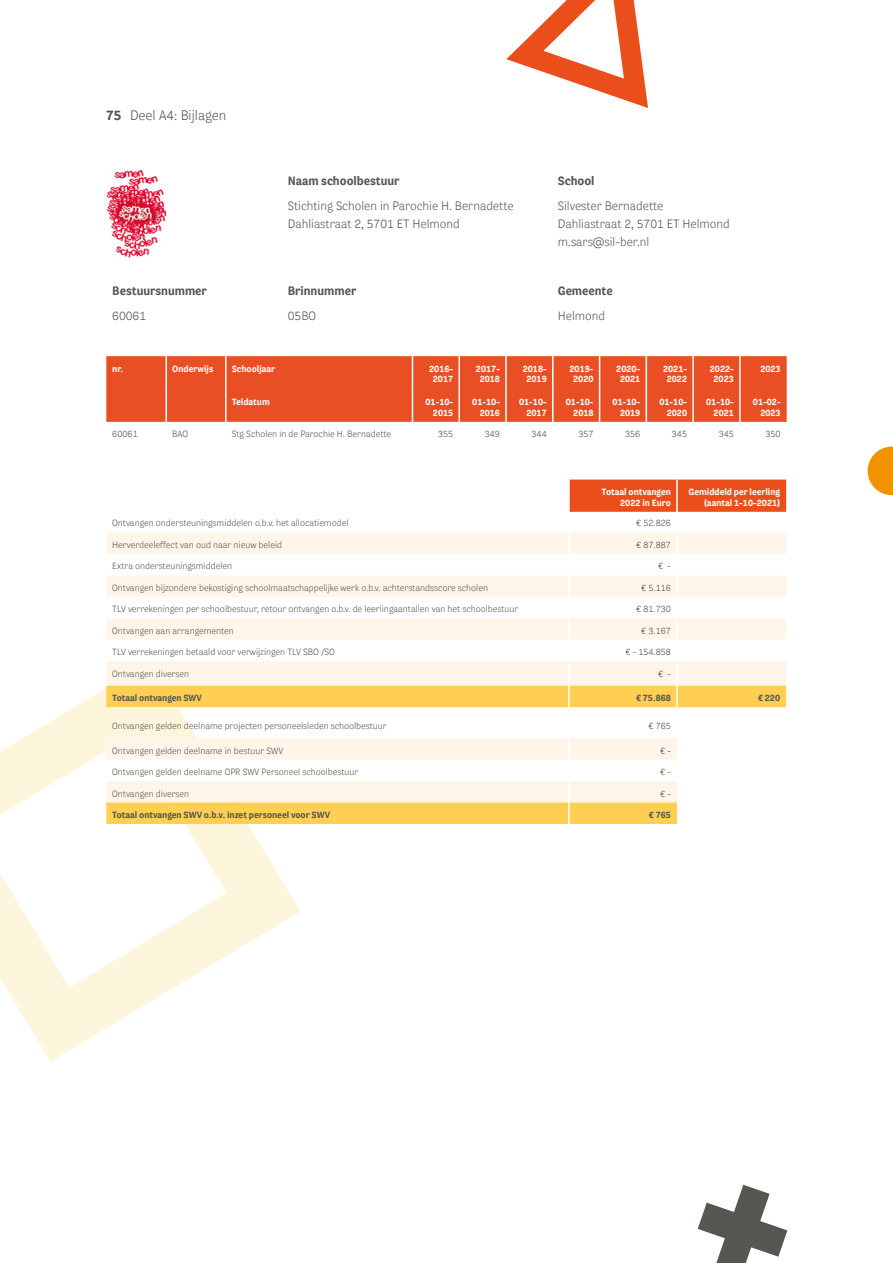
<style>
.page{position:relative;width:893px;height:1263px;background:#fff}
.page>*{position:absolute;margin:0;border:0;box-sizing:border-box;transform-origin:0 0}
.t1{font:300 13.5px "Bligh";color:#575651}
.t2{font:300 12px/18px "Bligh";color:#575651}
.t3{font:700 12px "Bligh";color:#575651}
.t4{font:300 9px "Bligh";color:#575651}
.t5{font:700 9px/10.8px "Bligh";color:#fff;text-align:right}
.t6{font:700 9px "Bligh";color:#575651}
.s1{font-weight:700}
</style>
<div class="page">
<svg style="left:0;top:688px;width:290px;height:364px"></svg>
<svg style="left:868px;top:447px;width:25px;height:48px"></svg>
<svg style="left:506px;top:0;width:142px;height:108px"></svg>
<svg style="left:698px;top:1185px;width:89px;height:78px"></svg>
<div style="left:106px;top:356px;width:681px;height:66px;background:#e94e24"></div>
<div style="left:570px;top:479px;width:216px;height:33px;background:#e94e1b"></div>
<div style="left:106px;top:532px;width:680px;height:154px;background:#fff5e9"></div>
<svg style="left:106px;top:554px;width:680px;height:107px"></svg>
<div style="left:106px;top:686px;width:680px;height:21px;background:#fecf53"></div>
<hr style="left:676px;top:479px;width:2px;height:33px;background:#fff">
<hr style="left:568px;top:532px;width:2px;height:22px;background:#fff">
<hr style="left:676px;top:532px;width:2px;height:22px;background:#fff">
<hr style="left:568px;top:554px;width:2px;height:21px;background:#fff">
<hr style="left:676px;top:554px;width:2px;height:21px;background:#fff">
<hr style="left:568px;top:575px;width:2px;height:22px;background:#fff">
<hr style="left:676px;top:575px;width:2px;height:22px;background:#fff">
<hr style="left:568px;top:597px;width:2px;height:21px;background:#fff">
<hr style="left:676px;top:597px;width:2px;height:21px;background:#fff">
<hr style="left:568px;top:618px;width:2px;height:22px;background:#fff">
<hr style="left:676px;top:618px;width:2px;height:22px;background:#fff">
<hr style="left:568px;top:640px;width:2px;height:21px;background:#fff">
<hr style="left:676px;top:640px;width:2px;height:21px;background:#fff">
<hr style="left:568px;top:661px;width:2px;height:25px;background:#fff">
<hr style="left:676px;top:661px;width:2px;height:25px;background:#fff">
<hr style="left:568px;top:686px;width:2px;height:21px;background:#fff">
<hr style="left:676px;top:686px;width:2px;height:21px;background:#fff">
<svg style="left:106px;top:738px;width:571px;height:86px"></svg>
<hr style="left:568px;top:738px;width:2px;height:22px;background:#fff">
<hr style="left:568px;top:760px;width:2px;height:21px;background:#fff">
<hr style="left:568px;top:781px;width:2px;height:21px;background:#fff">
<hr style="left:568px;top:802px;width:2px;height:22px;background:#fff">
<img style="left:106px;top:170px;width:61px;height:88px">
<h1 class="t1" style="left:106px;top:107px;width:122px"><span class="s1">75</span> Deel A4: Bijlagen</h1>
<h2 class="t3" style="left:288px;top:173px;width:113px">Naam schoolbestuur</h2>
<h2 class="t3" style="left:558px;top:173px;width:38px">School</h2>
<h2 class="t2" style="left:288px;top:197px;width:227px">Stichting Scholen in Parochie H. Bernadette<br>Dahliastraat 2, 5701 ET Helmond</h2>
<h2 class="t2" style="left:558px;top:197px;width:174px">Silvester Bernadette<br>Dahliastraat 2, 5701 ET Helmond m.sars@sil-ber.nl</h2>
<h2 class="t3" style="left:112px;top:283px;width:96px">Bestuursnummer</h2>
<h2 class="t3" style="left:288px;top:283px;width:70px">Brinnummer</h2>
<h2 class="t3" style="left:558px;top:283px;width:56px">Gemeente</h2>
<h2 class="t2" style="left:112px;top:306px;width:35px">60061</h2>
<h2 class="t2" style="left:288px;top:306px;width:30px">05BO</h2>
<h2 class="t2" style="left:558px;top:306px;width:49px">Helmond</h2>
<p class="t5" style="left:112px;top:363px;width:12px">nr.</p>
<p class="t5" style="left:172px;top:363px;width:43px">Onderwijs</p>
<p class="t5" style="left:232px;top:363px;width:45px">Schooljaar</p>
<p class="t5" style="left:429px;top:363px;width:26px;text-align:center">2016-<br>2017</p>
<p class="t5" style="left:476px;top:363px;width:26px;text-align:center">2017-<br>2018</p>
<p class="t5" style="left:523px;top:363px;width:26px;text-align:center">2018-<br>2019</p>
<p class="t5" style="left:569px;top:363px;width:26px;text-align:center">2019-<br>2020</p>
<p class="t5" style="left:616px;top:363px;width:26px;text-align:center">2020-<br>2021</p>
<p class="t5" style="left:663px;top:363px;width:26px;text-align:center">2021-<br>2022</p>
<p class="t5" style="left:710px;top:363px;width:26px;text-align:center">2022-<br>2023</p>
<p class="t5" style="left:760px;top:363px;width:22px">2023</p>
<p class="t5" style="left:232px;top:396px;width:39px">Teldatum</p>
<p class="t5" style="left:425px;top:396px;width:29px">01-10-<br>2015</p>
<p class="t5" style="left:472px;top:396px;width:29px">01-10-<br>2016</p>
<p class="t5" style="left:519px;top:396px;width:29px">01-10-<br>2017</p>
<p class="t5" style="left:566px;top:396px;width:29px">01-10-<br>2018</p>
<p class="t5" style="left:613px;top:396px;width:29px">01-10-<br>2019</p>
<p class="t5" style="left:659px;top:396px;width:29px">01-10-<br>2020</p>
<p class="t5" style="left:706px;top:396px;width:29px">01-10-<br>2021</p>
<p class="t5" style="left:753px;top:396px;width:29px">01-02-<br>2023</p>
<p class="t4" style="left:112px;top:428px;width:27px">60061</p>
<p class="t4" style="left:172px;top:428px;width:17px">BAO</p>
<p class="t4" style="left:232px;top:428px;width:161px">Stg Scholen in de Parochie H. Bernadette</p>
<p class="t4" style="left:438px;top:428px;width:17px">355</p>
<p class="t4" style="left:485px;top:428px;width:17px">349</p>
<p class="t4" style="left:532px;top:428px;width:17px">344</p>
<p class="t4" style="left:578px;top:428px;width:17px">357</p>
<p class="t4" style="left:625px;top:428px;width:17px">356</p>
<p class="t4" style="left:672px;top:428px;width:17px">345</p>
<p class="t4" style="left:719px;top:428px;width:17px">345</p>
<p class="t4" style="left:765px;top:428px;width:17px">350</p>
<p class="t5" style="left:602px;top:486px;width:71px">Totaal ontvangen<br>2022 in Euro</p>
<p class="t5" style="left:689px;top:486px;width:93px">Gemiddeld per leerling (aantal 1-10-2021)</p>
<p class="t4" style="left:112px;top:518px;width:238px">Ontvangen ondersteuningsmiddelen o.b.v. het allocatiemodel</p>
<p class="t4" style="left:636px;top:518px;width:36px">€ 52.826</p>
<p class="t4" style="left:112px;top:539px;width:171px">Herverdeeleffect van oud naar nieuw beleid</p>
<p class="t4" style="left:636px;top:539px;width:36px">€ 87.887</p>
<p class="t4" style="left:112px;top:560px;width:121px">Extra ondersteuningsmiddelen</p>
<p class="t4" style="left:658px;top:560px;width:14px">€ -</p>
<p class="t4" style="left:112px;top:582px;width:377px">Ontvangen bijzondere bekostiging schoolmaatschappelijke werk o.b.v. achterstandsscore scholen</p>
<p class="t4" style="left:641px;top:582px;width:31px">€ 5.116</p>
<p class="t4" style="left:112px;top:603px;width:408px">TLV verrekeningen per schoolbestuur, retour ontvangen o.b.v. de leerlingaantallen van het schoolbestuur</p>
<p class="t4" style="left:636px;top:603px;width:36px">€ 81.730</p>
<p class="t4" style="left:112px;top:625px;width:123px">Ontvangen aan arrangementen</p>
<p class="t4" style="left:641px;top:625px;width:31px">€ 3.167</p>
<p class="t4" style="left:112px;top:646px;width:224px">TLV verrekeningen betaald voor verwijzingen TLV SBO /SO</p>
<p class="t4" style="left:625px;top:646px;width:47px">€ - 154.858</p>
<p class="t4" style="left:112px;top:668px;width:78px">Ontvangen diversen</p>
<p class="t4" style="left:658px;top:668px;width:14px">€ -</p>
<p class="t6" style="left:112px;top:692px;width:91px">Totaal ontvangen SWV</p>
<p class="t6" style="left:636px;top:692px;width:36px">€ 75.868</p>
<p class="t6" style="left:758px;top:692px;width:24px">€ 220</p>
<p class="t4" style="left:112px;top:720px;width:276px">Ontvangen gelden deelname projecten personeelsleden schoolbestuur</p>
<p class="t4" style="left:648px;top:720px;width:24px">€ 765</p>
<p class="t4" style="left:112px;top:745px;width:173px">Ontvangen gelden deelname in bestuur SWV</p>
<p class="t4" style="left:660px;top:745px;width:12px">€ -</p>
<p class="t4" style="left:112px;top:766px;width:248px">Ontvangen gelden deelname OPR SWV Personeel schoolbestuur</p>
<p class="t4" style="left:660px;top:766px;width:12px">€ -</p>
<p class="t4" style="left:112px;top:788px;width:78px">Ontvangen diversen</p>
<p class="t4" style="left:660px;top:788px;width:12px">€ -</p>
<p class="t6" style="left:112px;top:809px;width:219px">Totaal ontvangen SWV o.b.v. inzet personeel voor SWV</p>
<p class="t6" style="left:649px;top:809px;width:24px">€ 765</p>
</div>
